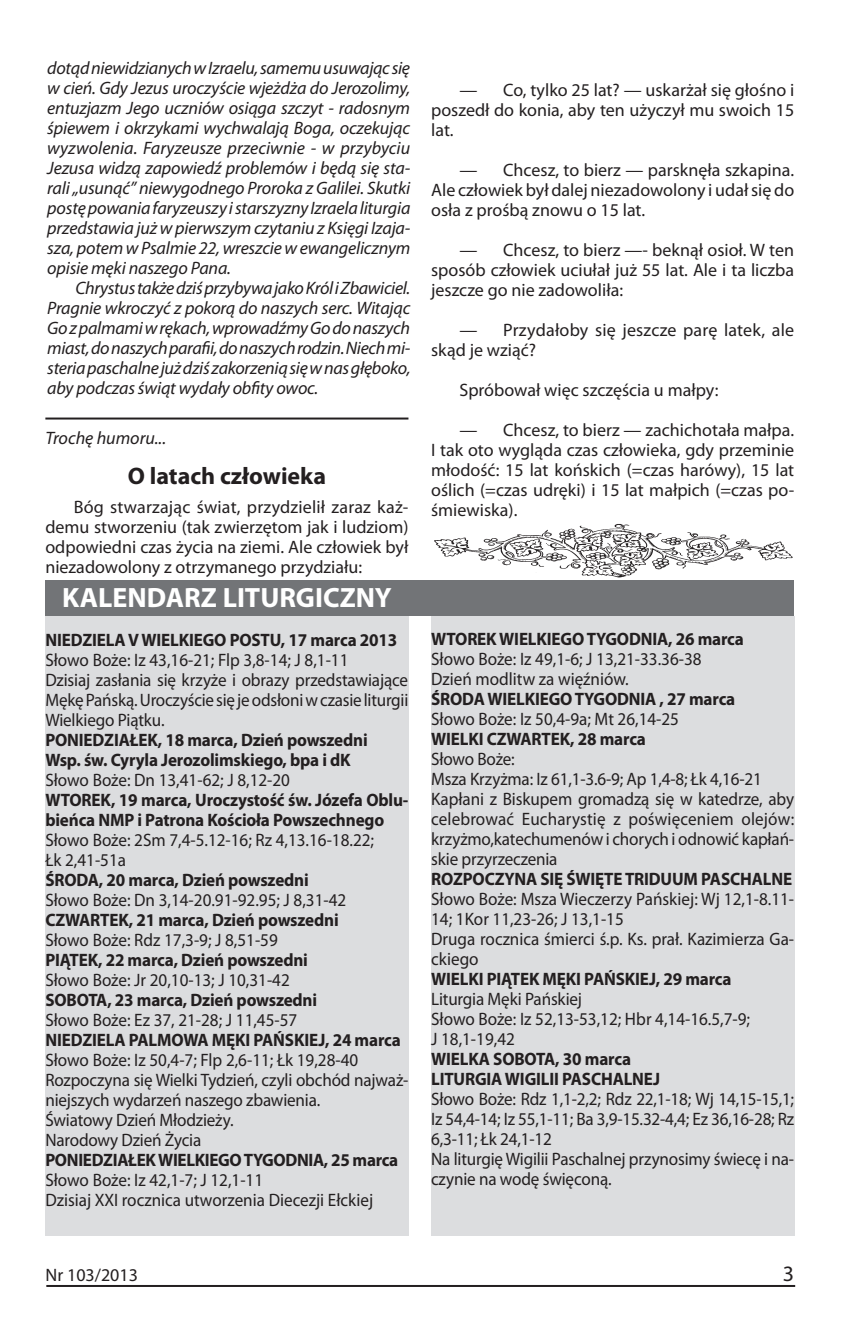
<style>
.page{position:relative;width:868px;height:1338px;background:#fff}
.page>*{position:absolute;margin:0;border:0;box-sizing:border-box;transform-origin:0 0}
.t1{font:700 28px "Myriad Pro";color:#fff}
.t2{font:700 24px "Myriad Pro";color:#231f20}
.t3{font:18px/20px "Myriad Pro";color:#231f20;scale:.95 1}
.t4{font:italic 18px/20px "Myriad Pro";letter-spacing:-.01em;color:#231f20;text-align:justify}
.t5{font:18px/20px "Myriad Pro";color:#231f20;text-align:justify}
.t6{font:700 18px/20px "Myriad Pro";letter-spacing:-.01em;color:#231f20;scale:.95 1}
</style>
<div class="page">
<hr style="left:46px;top:1285px;width:749px;height:2px;background:#231f20">
<img style="left:434px;top:524px;width:359px;height:53px">
<hr style="left:45px;top:418px;width:363px;height:2px;background:#231f20">
<div style="left:431px;top:616px;width:363px;height:620px;background:#dcdddf"></div>
<div style="left:45px;top:616px;width:363px;height:620px;background:#dcdddf"></div>
<div style="left:370px;top:580px;width:424px;height:36px;background:#727477"></div>
<div style="left:45px;top:580px;width:363px;height:36px;background:#727477"></div>
<p class="t4" style="left:47px;top:58px;width:364px">dotąd niewidzianych w Izraelu, samemu usuwając się w cień. Gdy Jezus uroczyście wjeżdża do Jerozolimy, entuzjazm Jego uczniów osiąga szczyt - radosnym śpiewem i okrzykami wychwalają Boga, oczekując wyzwolenia. Faryzeusze przeciwnie - w przybyciu Jezusa widzą zapowiedź problemów i będą się sta&shy;rali „usunąć” niewygodnego Proroka z Galilei. Skutki postę powania faryzeuszy i starszyzny Izraela liturgia przedstawia już w pierwszym czytaniu z Księgi Izaja&shy;sza, potem w Psalmie 22, wreszcie w ewangelicznym opisie męki naszego Pana.</p>
<p class="t4" style="left:47px;top:278px;width:365px;text-indent:28px">Chrystus także dziś przybywa jako Król i Zbawiciel.<br>Pragnie wkroczyć z pokorą do naszych serc. Witając Go z palmami w rękach, wprowadźmy Go do naszych miast, do naszych parafii, do naszych rodzin. Niech mi&shy;steria paschalne już dziś zakorzenią się w nas głęboko, aby podczas świąt wydały obfity owoc.</p>
<p class="t4" style="left:45px;top:428px;width:122px">Trochę humoru...</p>
<h2 class="t2" style="left:128px;top:461px;width:200px">O latach człowieka</h2>
<p class="t5" style="left:45px;top:497px;width:364px;text-indent:28px">Bóg stwarzając świat, przydzielił zaraz każ&shy;demu stworzeniu (tak zwierzętom jak i ludziom) odpowiedni czas życia na ziemi. Ale człowiek był niezadowolony z otrzymanego przydziału:</p>
<h1 class="t1" style="left:62px;top:579px;width:331px">KALENDARZ LITURGICZNY</h1>
<p class="t6" style="left:45px;top:629px;width:372px">NIEDZIELA V WIELKIEGO POSTU, 17 marca 2013</p>
<p class="t3" style="left:45px;top:650px;width:383px">Słowo Boże: Iz 43,16-21; Flp 3,8-14; J 8,1-11<br>Dzisiaj zasłania się krzyże i obrazy przedstawiające Mękę Pańską. Uroczyście się je odsłoni w czasie liturgii Wielkiego Piątku.</p>
<p class="t6" style="left:45px;top:729px;width:341px">PONIEDZIAŁEK, 18 marca, Dzień powszedni<br>Wsp. św. Cyryla Jerozolimskiego, bpa i dK</p>
<p class="t3" style="left:45px;top:770px;width:259px">Słowo Boże: Dn 13,41-62; J 8,12-20</p>
<p class="t6" style="left:45px;top:789px;width:383px">WTOREK, 19 marca, Uroczystość św. Józefa Oblu&shy;bieńca NMP i Patrona Kościoła Powszechnego</p>
<p class="t3" style="left:45px;top:830px;width:347px">Słowo Boże: 2Sm 7,4-5.12-16; Rz 4,13.16-18.22;<br>Łk 2,41-51a</p>
<p class="t6" style="left:45px;top:869px;width:279px">ŚRODA, 20 marca, Dzień powszedni</p>
<p class="t3" style="left:45px;top:890px;width:318px">Słowo Boże: Dn 3,14-20.91-92.95; J 8,31-42</p>
<p class="t6" style="left:45px;top:909px;width:310px">CZWARTEK, 21 marca, Dzień powszedni</p>
<p class="t3" style="left:45px;top:930px;width:246px">Słowo Boże: Rdz 17,3-9; J 8,51-59</p>
<p class="t6" style="left:45px;top:949px;width:278px">PIĄTEK, 22 marca, Dzień powszedni</p>
<p class="t3" style="left:45px;top:970px;width:259px">Słowo Boże: Jr 20,10-13; J 10,31-42</p>
<p class="t6" style="left:45px;top:989px;width:287px">SOBOTA, 23 marca, Dzień powszedni</p>
<p class="t3" style="left:45px;top:1010px;width:267px">Słowo Boże: Ez 37, 21-28; J 11,45-57</p>
<p class="t6" style="left:45px;top:1029px;width:375px">NIEDZIELA PALMOWA MĘKI PAŃSKIEJ, 24 marca</p>
<p class="t3" style="left:45px;top:1050px;width:383px">Słowo Boże: Iz 50,4-7; Flp 2,6-11; Łk 19,28-40<br>Rozpoczyna się Wielki Tydzień, czyli obchód najważ&shy;niejszych wydarzeń naszego zbawienia.<br>Światowy Dzień Młodzieży.<br>Narodowy Dzień Życia</p>
<p class="t6" style="left:45px;top:1149px;width:373px">PONIEDZIAŁEK WIELKIEGO TYGODNIA, 25 marca</p>
<p class="t3" style="left:45px;top:1170px;width:346px">Słowo Boże: Iz 42,1-7; J 12,1-11<br>Dzisiaj XXI rocznica utworzenia Diecezji Ełckiej</p>
<p class="t5" style="left:431px;top:80px;width:364px;text-indent:28px">— Co, tylko 25 lat? — uskarżał się głośno i poszedł do konia, aby ten użyczył mu swoich 15 lat.</p>
<p class="t5" style="left:431px;top:160px;width:364px;text-indent:28px">— Chcesz, to bierz — parsknęła szkapina.<br>Ale człowiek był dalej niezadowolony i udał się do osła z prośbą znowu o 15 lat.</p>
<p class="t5" style="left:431px;top:240px;width:364px;text-indent:28px">— Chcesz, to bierz —- beknął osioł. W ten sposób człowiek uciułał już 55 lat. Ale i ta liczba jeszcze go nie zadowoliła:</p>
<p class="t5" style="left:431px;top:320px;width:364px;text-indent:28px">— Przydałoby się jeszcze parę latek, ale skąd je wziąć?</p>
<p class="t5" style="left:459px;top:380px;width:260px">Spróbował więc szczęścia u małpy:</p>
<p class="t5" style="left:431px;top:420px;width:364px;text-indent:28px">— Chcesz, to bierz — zachichotała małpa.<br>I tak oto wygląda czas człowieka, gdy przeminie młodość: 15 lat końskich (=czas harówy), 15 lat oślich (=czas udręki) i 15 lat małpich (=czas po&shy;śmiewiska).</p>
<p class="t6" style="left:431px;top:628px;width:331px">WTOREK WIELKIEGO TYGODNIA, 26 marca</p>
<p class="t3" style="left:431px;top:649px;width:286px">Słowo Boże: Iz 49,1-6; J 13,21-33.36-38<br>Dzień modlitw za więźniów.</p>
<p class="t6" style="left:431px;top:688px;width:321px">ŚRODA WIELKIEGO TYGODNIA , 27 marca</p>
<p class="t3" style="left:431px;top:709px;width:262px">Słowo Boże: Iz 50,4-9a; Mt 26,14-25</p>
<p class="t6" style="left:431px;top:728px;width:228px">WIELKI CZWARTEK, 28 marca</p>
<p class="t3" style="left:431px;top:749px;width:384px">Słowo Boże:<br>Msza Krzyżma: Iz 61,1-3.6-9; Ap 1,4-8; Łk 4,16-21<br>Kapłani z Biskupem gromadzą się w katedrze, aby celebrować Eucharystię z poświęceniem olejów: krzyżmo,katechumenów i chorych i odnowić kapłań&shy;skie przyrzeczenia</p>
<p class="t6" style="left:431px;top:868px;width:381px">ROZPOCZYNA SIĘ ŚWIĘTE TRIDUUM PASCHALNE</p>
<p class="t3" style="left:431px;top:889px;width:383px">Słowo Boże: Msza Wieczerzy Pańskiej: Wj 12,1-8.11- 14; 1Kor 11,23-26; J 13,1-15<br>Druga rocznica śmierci ś.p. Ks. prał. Kazimierza Ga&shy;ckiego</p>
<p class="t6" style="left:431px;top:968px;width:318px">WIELKI PIĄTEK MĘKI PAŃSKIEJ, 29 marca</p>
<p class="t3" style="left:431px;top:989px;width:337px">Liturgia Męki Pańskiej<br>Słowo Boże: Iz 52,13-53,12; Hbr 4,14-16.5,7-9;<br>J 18,1-19,42</p>
<p class="t6" style="left:431px;top:1048px;width:243px">WIELKA SOBOTA, 30 marca<br>LITURGIA WIGILII PASCHALNEJ</p>
<p class="t3" style="left:431px;top:1089px;width:383px">Słowo Boże: Rdz 1,1-2,2; Rdz 22,1-18; Wj 14,15-15,1; Iz 54,4-14; Iz 55,1-11; Ba 3,9-15.32-4,4; Ez 36,16-28; Rz 6,3-11; Łk 24,1-12<br>Na liturgię Wigilii Paschalnej przynosimy świecę i na&shy;czynie na wodę święconą.</p>
<p class="t5" style="left:45px;top:1265px;width:94px">Nr 103/2013</p>
</div>
